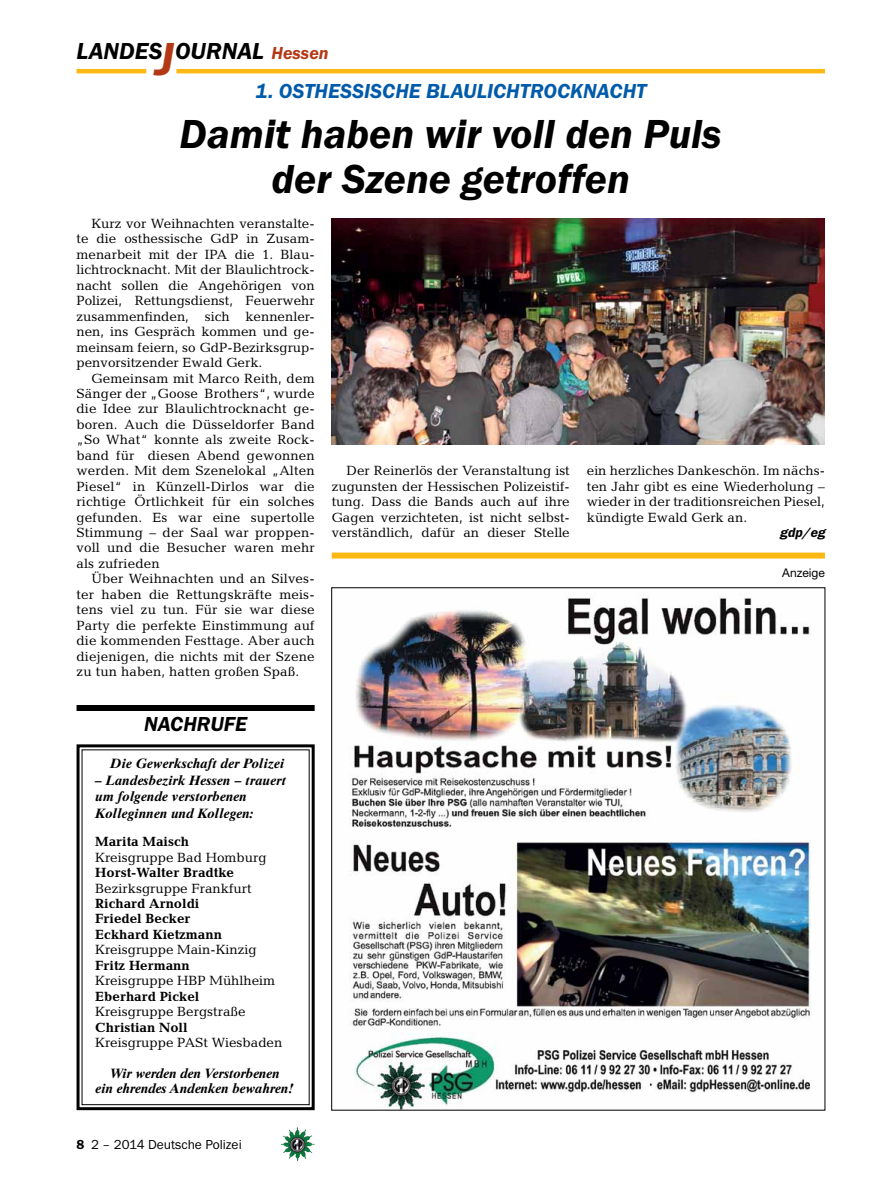
<style>
.page{position:relative;width:893px;height:1191px;background:#fff}
.page>*{position:absolute;margin:0;border:0;box-sizing:border-box;transform-origin:0 0}
.t1{font:italic 600 42px/45px "Franklin Gothic Itc T";color:#000;text-align:center}
.t2{font:italic 600 24px "Franklin Gothic Itc T";color:#000}
.t3{font:italic 600 21px "Franklin Gothic Itc T";letter-spacing:.005em;color:#005baa}
.t4{font:italic 600 21px "Franklin Gothic Itc T";color:#000}
.t5{font:13.5px/15.5px "Candida";color:#000;text-align:justify}
.t6{font:italic 700 13.5px/16.5px "Times Ten";color:#000}
.t7{font:700 13.5px/15.5px "Candida";color:#000}
.t8{font:13.5px "Franklin Gothic Itc T";color:#000}
.t9{font:italic 600 13.5px "Franklin Gothic";color:#000}
.t10{font:12px "Helvetica Neue";color:#000}
.s1{font-size:48px;color:#b33916}
.s2{font-size:18px;color:#b33916}
.s3{font-weight:600}
</style>
<div class="page">
<hr style="left:77px;top:69px;width:69px;height:4px;background:#fdb913">
<hr style="left:176px;top:69px;width:649px;height:4px;background:#fdb913">
<img style="left:281px;top:1128px;width:16px;height:24px">
<img style="left:332px;top:218px;width:493px;height:226px">
<img style="left:349px;top:593px;width:463px;height:515px">
<div style="left:332px;top:552px;width:493px;height:6px;background:#fdb913"></div>
<div style="left:77px;top:705px;width:238px;height:6px;background:#000"></div>
<svg style="left:76px;top:744px;width:239px;height:367px"></svg>
<h2 class="t2" style="left:77px;top:37px;width:254px">LANDES<span class="s1">J</span>OURNAL <span class="s2">Hessen</span></h2>
<h3 class="t3" style="left:255px;top:79px;width:51px">1. Osthess</h3>
<h3 class="t3" style="left:364px;top:79px;width:89px">ische Blaul</h3>
<h3 class="t3" style="left:487px;top:79px;width:33px">ichtro</h3>
<h3 class="t3" style="left:557px;top:79px;width:27px">ckna</h3>
<h3 class="t3" style="left:609px;top:79px;width:27px">cht</h3>
<h1 class="t1" style="left:180px;top:111px;width:544px">Damit haben wir voll den Puls der Szene getroffen</h1>
<p class="t5" style="left:77px;top:216px;width:240px;text-indent:15px">Kurz vor Weihnachten veranstalte&shy;te die osthessische GdP in Zusam&shy;menarbeit mit der IPA die 1. Blau&shy;lichtrocknacht. Mit der Blaulichtrock&shy;nacht sollen die Angehörigen von Polizei, Rettungsdienst, Feuerwehr zusammenfinden, sich kennenler&shy;nen, ins Gespräch kommen und ge&shy;meinsam feiern, so GdP-Bezirksgrup&shy;penvorsitzender Ewald Gerk.</p>
<p class="t5" style="left:77px;top:370px;width:240px;text-indent:15px">Gemeinsam mit Marco Reith, dem Sänger der „Goose Brothers“, wurde die Idee zur Blaulichtrocknacht ge&shy;boren. Auch die Düsseldorfer Band „So What“ konnte als zweite Rock&shy;band für diesen Abend gewonnen werden. Mit dem Szenelokal „Alten Piesel“ in Künzell-Dirlos war die richtige Örtlichkeit für ein solches gefunden. Es war eine supertolle Stimmung – der Saal war proppen&shy;voll und die Besucher waren mehr als zufrieden</p>
<p class="t5" style="left:77px;top:571px;width:240px;text-indent:15px">Über Weihnachten und an Silves&shy;ter haben die Rettungskräfte meis&shy;tens viel zu tun. Für sie war diese Party die perfekte Einstimmung auf die kommenden Festtage. Aber auch diejenigen, die nichts mit der Szene zu tun haben, hatten großen Spaß.</p>
<p class="t5" style="left:332px;top:463px;width:240px;text-indent:15px">Der Reinerlös der Veranstaltung ist zugunsten der Hessischen Polizeistif&shy;tung. Dass die Bands auch auf ihre Gagen verzichteten, ist nicht selbst&shy;verständlich, dafür an dieser Stelle</p>
<p class="t5" style="left:587px;top:463px;width:240px">ein herzliches Dankeschön. Im nächs&shy;ten Jahr gibt es eine Wiederholung – wieder in der traditionsreichen Piesel, kündigte Ewald Gerk an.</p>
<p class="t9" style="left:780px;top:524px;width:47px">gdp/eg</p>
<p class="t10" style="left:782px;top:565px;width:44px">Anzeige</p>
<h3 class="t4" style="left:144px;top:711px;width:54px">Nachru</h3>
<h3 class="t4" style="left:224px;top:711px;width:24px">fe</h3>
<p class="t6" style="left:110px;top:755px;width:176px">Die Gewerkschaft der Polizei</p>
<p class="t6" style="left:95px;top:771px;width:192px">– Landesbezirk Hessen – trauert um folgende verstorbenen<br>Kolleginnen und Kollegen:</p>
<p class="t7" style="left:95px;top:834px;width:95px">Marita Maisch</p>
<p class="t5" style="left:95px;top:849px;width:173px">Kreisgruppe Bad Homburg</p>
<p class="t7" style="left:95px;top:864px;width:140px">Horst-Walter Bradtke</p>
<p class="t5" style="left:95px;top:880px;width:158px">Bezirksgruppe Frankfurt</p>
<p class="t7" style="left:95px;top:895px;width:128px">Richard Arnoldi<br>Friedel Becker<br>Eckhard Kietzmann</p>
<p class="t5" style="left:95px;top:942px;width:163px">Kreisgruppe Main-Kinzig</p>
<p class="t7" style="left:95px;top:957px;width:96px">Fritz Hermann</p>
<p class="t5" style="left:95px;top:973px;width:181px">Kreisgruppe HBP Mühlheim</p>
<p class="t7" style="left:95px;top:988px;width:106px">Eberhard Pickel</p>
<p class="t5" style="left:95px;top:1004px;width:152px">Kreisgruppe Bergstraße</p>
<p class="t7" style="left:95px;top:1019px;width:94px">Christian Noll</p>
<p class="t5" style="left:95px;top:1034px;width:189px">Kreisgruppe PASt Wiesbaden</p>
<p class="t6" style="left:95px;top:1065px;width:200px;line-height:15.5px;text-align:center">Wir werden den Verstorbenen<br>ein ehrendes Andenken bewahren!</p>
<p class="t8" style="left:77px;top:1136px;width:167px"><span class="s3">8</span> 2 – 2014 Deutsche Polizei</p>
</div>
